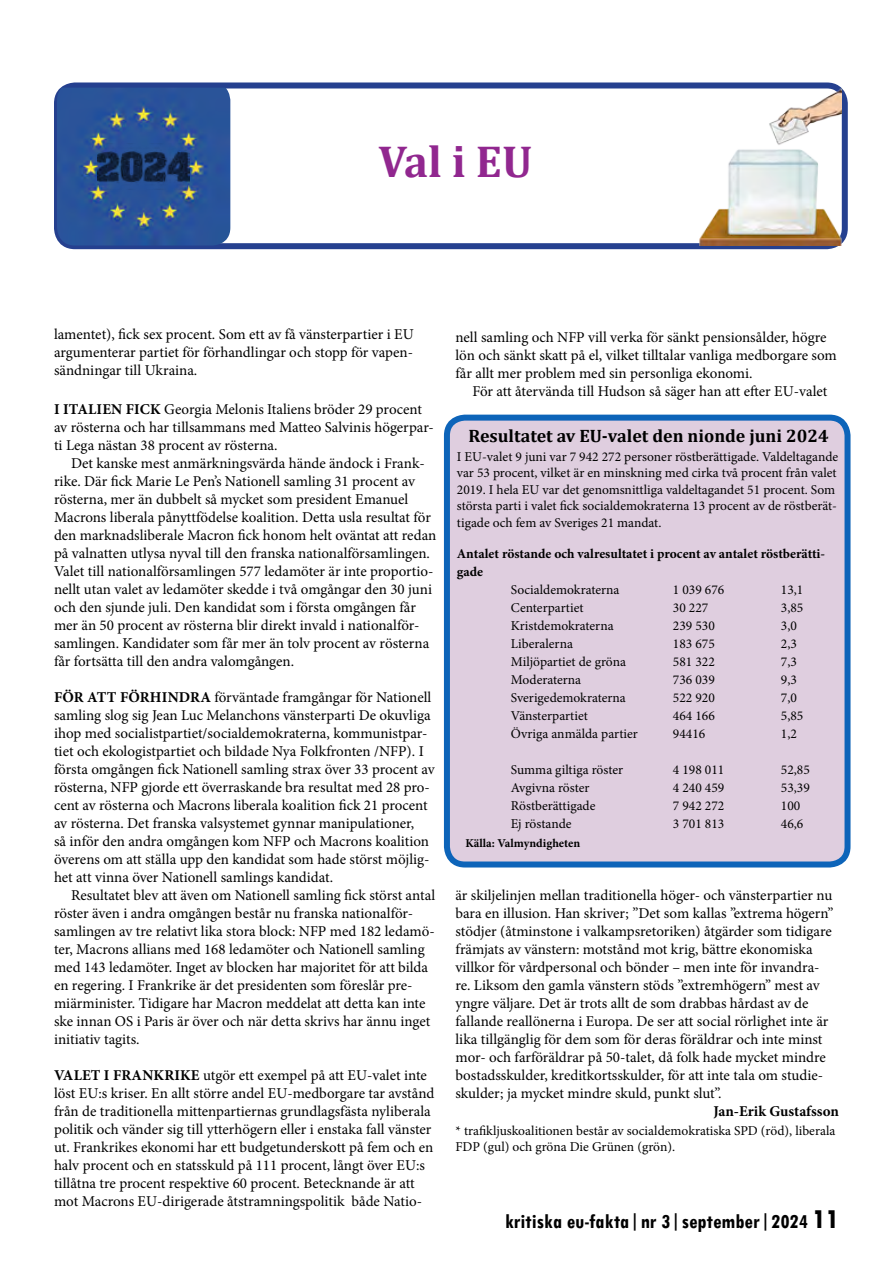
<style>
.page{position:relative;width:893px;height:1263px;background:#fff}
.page>*{position:absolute;margin:0;border:0;box-sizing:border-box;transform-origin:0 0}
.t1{font:700 45px "Cambria";color:#91278f}
.t2{font:700 condensed 21px "Tw Cen";color:#000}
.t3{font:700 18px "Cambria";color:#000}
.t4{font:15px/18px "Minion Pro";color:#000}
.t5{font:700 15px "Minion Pro";color:#000}
.t6{font:13.5px/16.5px "Minion Pro";color:#000}
.t7{font:700 13.5px/18px "Minion Pro";color:#000}
.t8{font:700 12px "Minion Pro";color:#000}
.s1{font-weight:700}
.s2{font-weight:800;font-size:27px}
</style>
<div class="page">
<div style="left:54px;top:82px;width:794px;height:167px;border:6px solid #25408f;border-radius:18px"></div>
<img style="left:57px;top:88px;width:173px;height:158px">
<img style="left:98px;top:144px;width:91px;height:45px">
<img style="left:683px;top:88px;width:159px;height:158px">
<div style="left:447px;top:418px;width:400px;height:446px;background:#dfcedf;border-radius:18px"></div>
<div style="left:444px;top:415px;width:406px;height:452px;border:6px solid #0d64b9;border-radius:18px"></div>
<h1 class="t1" style="left:378px;top:130px;width:155px">Val i EU</h1>
<p class="t4" style="left:54px;top:325px;width:361px;text-align:justify">lamentet), fick sex procent. Som ett av få vänsterpartier i EU argumenterar partiet för förhandlingar och stopp för vapen&shy;sändningar till Ukraina.</p>
<p class="t4" style="left:54px;top:400px;width:381px"><span class="s1">I Italien fick</span> Georgia Melonis Italiens bröder 29 procent av rösterna och har tillsammans med Matteo Salvinis högerpar&shy;ti Lega nästan 38 procent av rösterna.</p>
<p class="t4" style="left:54px;top:454px;width:384px;text-indent:17px">Det kanske mest anmärkningsvärda hände ändock i Frank&shy;rike. Där fick Marie Le Pen’s Nationell samling 31 procent av rösterna, mer än dubbelt så mycket som president Emanuel Macrons liberala pånyttfödelse koalition. Detta usla resultat för den marknadsliberale Macron fick honom helt oväntat att redan på valnatten utlysa nyval till den franska nationalförsamlingen.<br>Valet till nationalförsamlingen 577 ledamöter är inte proportio&shy;nellt utan valet av ledamöter skedde i två omgångar den 30 juni och den sjunde juli. Den kandidat som i första omgången får mer än 50 procent av rösterna blir direkt invald i nationalför&shy;samlingen. Kandidater som får mer än tolv procent av rösterna får fortsätta till den andra valomgången.</p>
<p class="t4" style="left:54px;top:688px;width:382px"><span class="s1">För att förhindra</span> förväntade framgångar för Nationell samling slog sig Jean Luc Melanchons vänsterparti De okuvliga ihop med socialistpartiet/socialdemokraterna, kommunistpar&shy;tiet och ekologistpartiet och bildade Nya Folkfronten /NFP). I första omgången fick Nationell samling strax över 33 procent av rösterna, NFP gjorde ett överraskande bra resultat med 28 pro&shy;cent av rösterna och Macrons liberala koalition fick 21 procent av rösterna. Det franska valsystemet gynnar manipulationer,<br>så inför den andra omgången kom NFP och Macrons koalition överens om att ställa upp den kandidat som hade störst möjlig&shy;het att vinna över Nationell samlings kandidat.</p>
<p class="t4" style="left:54px;top:886px;width:383px;text-indent:17px">Resultatet blev att även om Nationell samling fick störst antal röster även i andra omgången består nu franska nationalför&shy;samlingen av tre relativt lika stora block: NFP med 182 ledamö&shy;ter, Macrons allians med 168 ledamöter och Nationell samling med 143 ledamöter. Inget av blocken har majoritet för att bilda en regering. I Frankrike är det presidenten som föreslår pre&shy;miärminister. Tidigare har Macron meddelat att detta kan inte ske innan OS i Paris är över och när detta skrivs har ännu inget initiativ tagits.</p>
<p class="t4" style="left:54px;top:1066px;width:382px"><span class="s1">Valet i Frankrike</span> utgör ett exempel på att EU-valet inte löst EU:s kriser. En allt större andel EU-medborgare tar avstånd från de traditionella mittenpartiernas grundlagsfästa nyliberala politik och vänder sig till ytterhögern eller i enstaka fall vänster ut. Frankrikes ekonomi har ett budgetunderskott på fem och en halv procent och en statsskuld på 111 procent, långt över EU:s tillåtna tre procent respektive 60 procent. Betecknande är att mot Macrons EU-dirigerade åtstramningspolitik både Natio-</p>
<p class="t4" style="left:455px;top:328px;width:383px">nell samling och NFP vill verka för sänkt pensionsålder, högre lön och sänkt skatt på el, vilket tilltalar vanliga medborgare som får allt mer problem med sin personliga ekonomi.</p>
<p class="t4" style="left:472px;top:382px;width:356px">För att återvända till Hudson så säger han att efter EU-valet</p>
<p class="t3" style="left:468px;top:423px;width:362px">Resultatet av EU-valet den nionde juni 2024</p>
<p class="t6" style="left:457px;top:448px;width:383px">I EU-valet 9 juni var 7 942 272 personer röstberättigade. Valdeltagande var 53 procent, vilket är en minskning med cirka två procent från valet 2019. I hela EU var det genomsnittliga valdeltagandet 51 procent. Som största parti i valet fick socialdemokraterna 13 procent av de röstberät&shy;tigade och fem av Sveriges 21 mandat.</p>
<p class="t7" style="left:457px;top:545px;width:370px">Antalet röstande och valresultatet i procent av antalet röstberätti&shy;gade</p>
<p class="t6" style="left:511px;top:581px;width:110px">Socialdemokraterna</p>
<p class="t6" style="left:673px;top:581px;width:53px">1 039 676</p>
<p class="t6" style="left:781px;top:581px;width:24px">13,1</p>
<p class="t6" style="left:511px;top:599px;width:74px">Centerpartiet</p>
<p class="t6" style="left:673px;top:599px;width:37px">30 227</p>
<p class="t6" style="left:781px;top:599px;width:24px">3,85</p>
<p class="t6" style="left:511px;top:617px;width:104px">Kristdemokraterna</p>
<p class="t6" style="left:673px;top:617px;width:43px">239 530</p>
<p class="t6" style="left:781px;top:617px;width:18px">3,0</p>
<p class="t6" style="left:511px;top:635px;width:64px">Liberalerna</p>
<p class="t6" style="left:673px;top:635px;width:43px">183 675</p>
<p class="t6" style="left:781px;top:635px;width:18px">2,3</p>
<p class="t6" style="left:511px;top:653px;width:117px">Miljöpartiet de gröna</p>
<p class="t6" style="left:673px;top:653px;width:43px">581 322</p>
<p class="t6" style="left:781px;top:653px;width:18px">7,3</p>
<p class="t6" style="left:511px;top:671px;width:72px">Moderaterna</p>
<p class="t6" style="left:673px;top:671px;width:43px">736 039</p>
<p class="t6" style="left:781px;top:671px;width:18px">9,3</p>
<p class="t6" style="left:511px;top:689px;width:117px">Sverigedemokraterna</p>
<p class="t6" style="left:673px;top:689px;width:43px">522 920</p>
<p class="t6" style="left:781px;top:689px;width:18px">7,0</p>
<p class="t6" style="left:511px;top:707px;width:79px">Vänsterpartiet</p>
<p class="t6" style="left:673px;top:707px;width:43px">464 166</p>
<p class="t6" style="left:781px;top:707px;width:24px">5,85</p>
<p class="t6" style="left:511px;top:725px;width:129px">Övriga anmälda partier</p>
<p class="t6" style="left:673px;top:725px;width:34px">94416</p>
<p class="t6" style="left:781px;top:725px;width:18px">1,2</p>
<p class="t6" style="left:511px;top:761px;width:114px">Summa giltiga röster</p>
<p class="t6" style="left:673px;top:761px;width:53px">4 198 011</p>
<p class="t6" style="left:781px;top:761px;width:30px">52,85</p>
<p class="t6" style="left:511px;top:779px;width:80px">Avgivna röster</p>
<p class="t6" style="left:673px;top:779px;width:53px">4 240 459</p>
<p class="t6" style="left:781px;top:779px;width:30px">53,39</p>
<p class="t6" style="left:511px;top:797px;width:86px">Röstberättigade</p>
<p class="t6" style="left:673px;top:797px;width:53px">7 942 272</p>
<p class="t6" style="left:781px;top:797px;width:21px">100</p>
<p class="t6" style="left:511px;top:815px;width:62px">Ej röstande</p>
<p class="t6" style="left:673px;top:815px;width:53px">3 701 813</p>
<p class="t6" style="left:781px;top:815px;width:24px">46,6</p>
<p class="t8" style="left:465px;top:834px;width:116px">Källa: Valmyndigheten</p>
<p class="t4" style="left:455px;top:886px;width:380px">är skiljelinjen mellan traditionella höger- och vänsterpartier nu bara en illusion. Han skriver; ”Det som kallas ”extrema högern” stödjer (åtminstone i valkampsretoriken) åtgärder som tidigare främjats av vänstern: motstånd mot krig, bättre ekonomiska villkor för vårdpersonal och bönder – men inte för invandra&shy;re. Liksom den gamla vänstern stöds ”extremhögern” mest av yngre väljare. Det är trots allt de som drabbas hårdast av de fallande reallönerna i Europa. De ser att social rörlighet inte är lika tillgänglig för dem som för deras föräldrar och inte minst mor- och farföräldrar på 50-talet, då folk hade mycket mindre bostadsskulder, kreditkortsskulder, för att inte tala om studie&shy;skulder; ja mycket mindre skuld, punkt slut”.</p>
<p class="t5" style="left:713px;top:1101px;width:127px">Jan-Erik Gustafsson</p>
<p class="t6" style="left:455px;top:1122px;width:381px">* trafikljuskoalitionen består av socialdemokratiska SPD (röd), liberala<br>FDP (gul) och gröna Die Grünen (grön).</p>
<h2 class="t2" style="left:505px;top:1208px;width:336px">kritiska eu-fakta|nr 3|september|2024 <span class="s2">11</span></h2>
</div>
